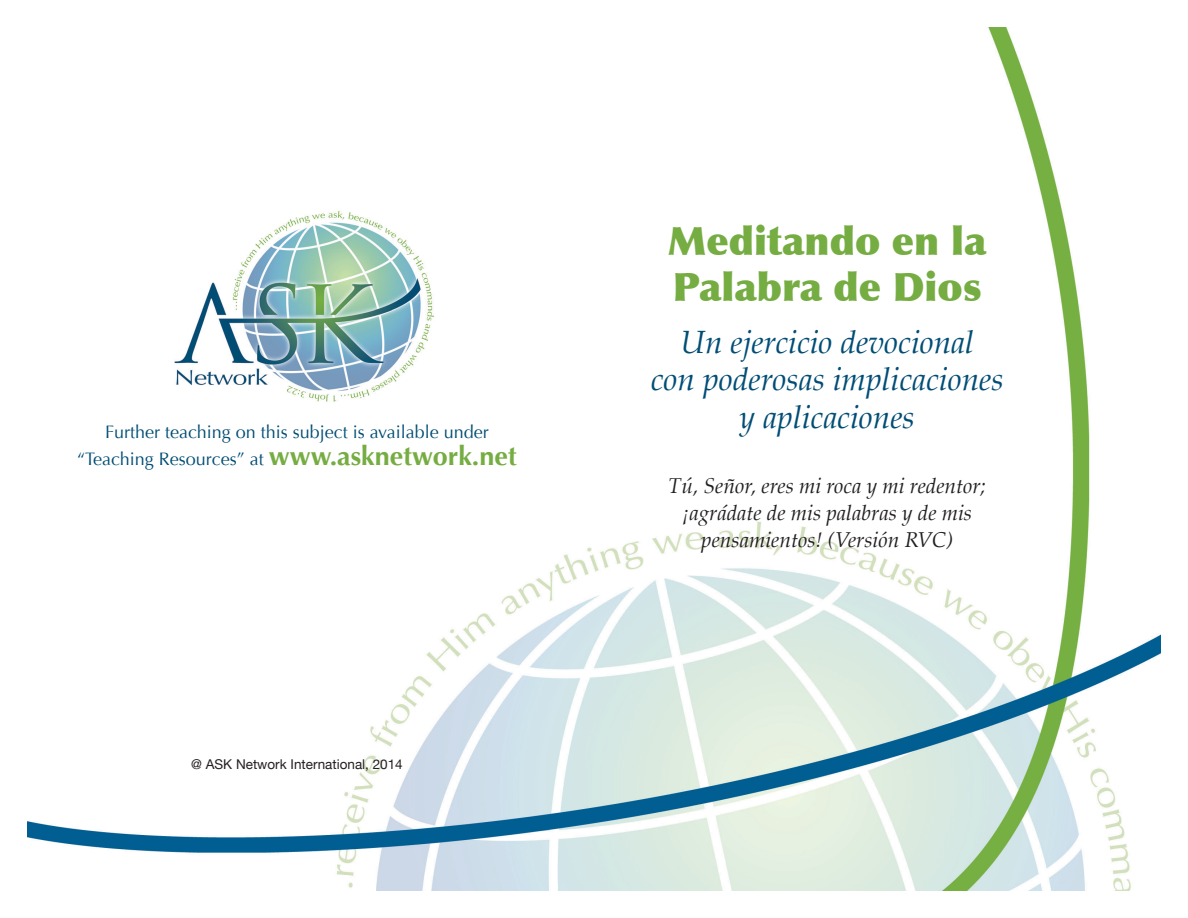
<style>
.page{position:relative;width:1188px;height:918px;background:#fff}
.page>*{position:absolute;margin:0;border:0;box-sizing:border-box;transform-origin:0 0}
.t1{font:900 39px/46.8px "Optima";color:#75ad42}
.t2{font:italic 31.5px/37.8px "Palatino";color:#004d75;text-align:center}
.t3{font:italic 21px/27px "Palatino";color:#231f20;text-align:center}
.t4{font:18px/27px "Optima";color:#004d75;text-align:center}
.t5{font:13.5px "Helvetica Neue";color:#231f20}
.s1{font-weight:700;font-size:27px;color:#75ad42}
</style>
<div class="page">
<img style="left:27px;top:27px;width:1134px;height:864px">
<img style="left:148px;top:192px;width:298px;height:229px">
<p class="t4" style="left:77px;top:418px;width:441px">Further teaching on this subject is available under “Teaching Resources” at <span class="s1">www.asknetwork.net</span></p>
<p class="t5" style="left:191px;top:756px;width:213px">@ ASK Network International, 2014</p>
<p class="t1" style="left:668px;top:218px;width:320px">Meditando en la<br>Palabra de Dios</p>
<p class="t2" style="left:651px;top:326px;width:354px">Un ejercicio devocional<br>con poderosas implicaciones y aplicaciones</p>
<p class="t3" style="left:669px;top:475px;width:319px">Tú, Señor, eres mi roca y mi redentor;</p>
<p class="t3" style="left:682px;top:502px;width:291px">¡agrádate de mis palabras y de mis pensamientos! (Versión RVC)</p>
</div>
